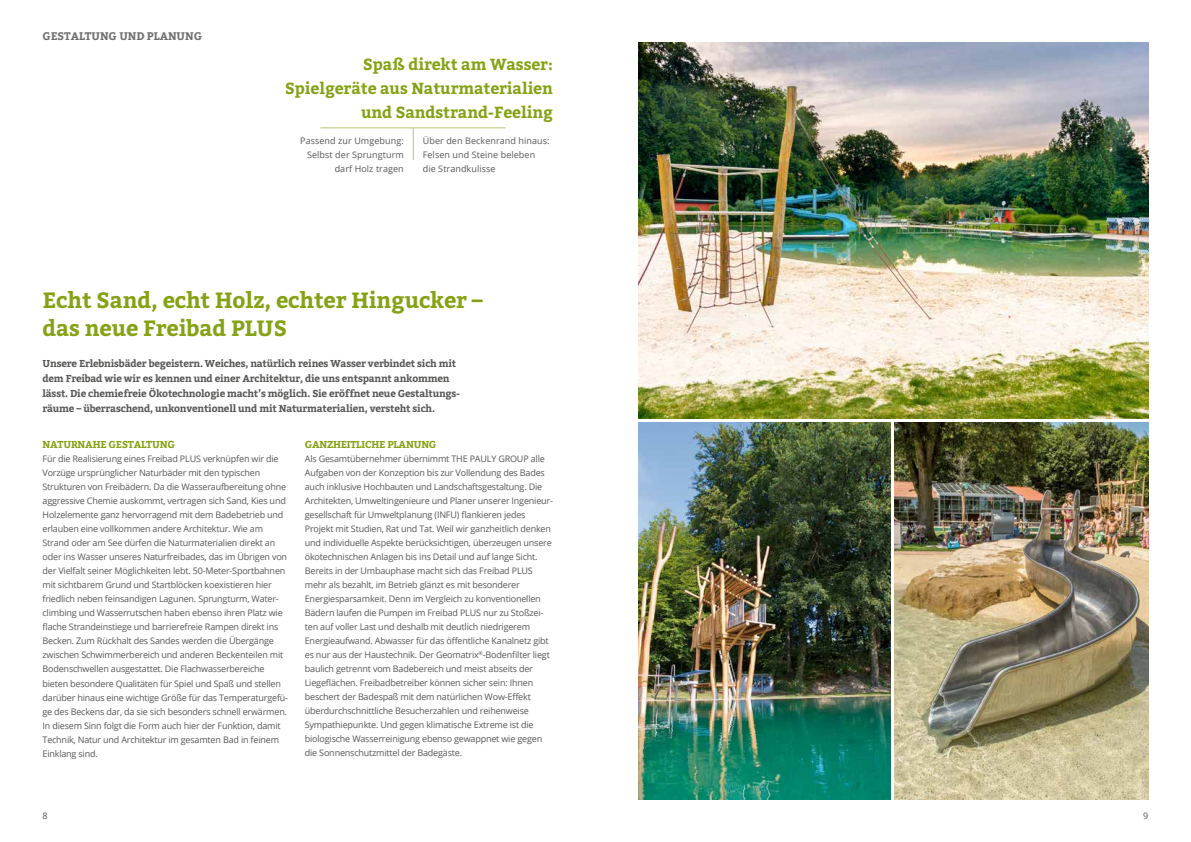
<style>
.page{position:relative;width:1191px;height:842px;background:#fff}
.page>*{position:absolute;margin:0;border:0;box-sizing:border-box;transform-origin:0 0}
.t1{font:700 22px/28px "Bitter";letter-spacing:-.005em;color:#84a214}
.t2{font:700 16px/24px "Bitter";letter-spacing:-.005em;color:#84a214;text-align:right}
.t3{font:700 11px "Bitter";letter-spacing:-.005em;color:#706f6f}
.t4{font:700 10px/15px "Bitter";letter-spacing:-.02em;color:#575756}
.t5{font:700 10px "Bitter";letter-spacing:-.02em;color:#84a214}
.t6{font:9px/14px "Open Sans";letter-spacing:-.02em;color:#575756}
.t7{font:9px/14px "Open Sans";letter-spacing:.01em;color:#575756;text-align:right}
</style>
<div class="page">
<img style="left:638px;top:42px;width:510px;height:377px">
<img style="left:638px;top:422px;width:252px;height:377px">
<img style="left:894px;top:422px;width:254px;height:377px">
<hr style="left:320px;top:127px;width:185px;height:1px;background:#b6c476">
<hr style="left:413px;top:128px;width:1px;height:32px;background:#b6c476">
<p class="t3" style="left:43px;top:30px;width:161px">GESTALTUNG UND PLANUNG</p>
<h2 class="t2" style="left:285px;top:53px;width:269px">Spaß direkt am Wasser:<br>Spielgeräte aus Naturmaterialien und Sandstrand-Feeling</h2>
<p class="t7" style="left:300px;top:134px;width:105px">Passend zur Umgebung:<br>Selbst der Sprungturm darf Holz tragen</p>
<p class="t7" style="left:423px;top:134px;width:128px;text-align:left">Über den Beckenrand hinaus:<br>Felsen und Steine beleben die Strandkulisse</p>
<h1 class="t1" style="left:43px;top:287px;width:442px">Echt Sand, echt Holz, echter Hingucker – das neue Freibad PLUS</h1>
<p class="t4" style="left:43px;top:356px;width:419px">Unsere Erlebnisbäder begeistern. Weiches, natürlich reines Wasser verbindet sich mit dem Freibad wie wir es kennen und einer Architektur, die uns entspannt ankommen lässt. Die chemiefreie Ökotechnologie macht’s möglich. Sie eröffnet neue Gestaltungs&shy;räume – überraschend, unkonventionell und mit Naturmaterialien, versteht sich.</p>
<p class="t5" style="left:43px;top:439px;width:134px">NATURNAHE GESTALTUNG</p>
<p class="t6" style="left:43px;top:452px;width:247px">Für die Realisierung eines Freibad PLUS verknüpfen wir die Vorzüge ursprünglicher Naturbäder mit den typischen Strukturen von Freibädern. Da die Wasseraufbereitung ohne aggressive Chemie auskommt, vertragen sich Sand, Kies und Holzelemente ganz hervorragend mit dem Badebetrieb und erlauben eine vollkommen andere Architektur. Wie am Strand oder am See dürfen die Naturmaterialien direkt an oder ins Wasser unseres Naturfreibades, das im Übrigen von der Vielfalt seiner Möglichkeiten lebt. 50-Meter-Sportbahnen mit sichtbarem Grund und Startblöcken koexistieren hier friedlich neben feinsandigen Lagunen. Sprungturm, Water&shy;climbing und Wasserrutschen haben ebenso ihren Platz wie flache Strandeinstiege und barrierefreie Rampen direkt ins Becken. Zum Rückhalt des Sandes werden die Übergänge zwischen Schwimmerbereich und anderen Beckenteilen mit Bodenschwellen ausgestattet. Die Flachwasserbereiche bieten besondere Qualitäten für Spiel und Spaß und stellen darüber hinaus eine wichtige Größe für das Temperaturgefü&shy;ge des Beckens dar, da sie sich besonders schnell erwärmen.<br>In diesem Sinn folgt die Form auch hier der Funktion, damit Technik, Natur und Architektur im gesamten Bad in feinem Einklang sind.</p>
<p class="t5" style="left:305px;top:439px;width:133px">GANZHEITLICHE PLANUNG</p>
<p class="t6" style="left:305px;top:452px;width:250px">Als Gesamtübernehmer übernimmt THE PAULY GROUP alle Aufgaben von der Konzeption bis zur Vollendung des Bades auch inklusive Hochbauten und Landschaftsgestaltung. Die Architekten, Umweltingenieure und Planer unserer Ingenieur&shy;gesellschaft für Umweltplanung (INFU) flankieren jedes Projekt mit Studien, Rat und Tat. Weil wir ganzheitlich denken und individuelle Aspekte berücksichtigen, überzeugen unsere ökotechnischen Anlagen bis ins Detail und auf lange Sicht.<br>Bereits in der Umbauphase macht sich das Freibad PLUS mehr als bezahlt, im Betrieb glänzt es mit besonderer Energiesparsamkeit. Denn im Vergleich zu konventionellen Bädern laufen die Pumpen im Freibad PLUS nur zu Stoßzei&shy;ten auf voller Last und deshalb mit deutlich niedrigerem Energieaufwand. Abwasser für das öffentliche Kanalnetz gibt es nur aus der Haustechnik. Der Geomatrix<sup>®</sup>-Bodenfilter liegt baulich getrennt vom Badebereich und meist abseits der Liegeflächen. Freibadbetreiber können sicher sein: Ihnen beschert der Badespaß mit dem natürlichen Wow-Effekt überdurchschnittliche Besucherzahlen und reihenweise Sympathiepunkte. Und gegen klimatische Extreme ist die biologische Wasserreinigung ebenso gewappnet wie gegen die Sonnenschutzmittel der Badegäste.</p>
<p class="t6" style="left:43px;top:809px;width:7px">8</p>
<p class="t6" style="left:1143px;top:809px;width:7px">9</p>
</div>
